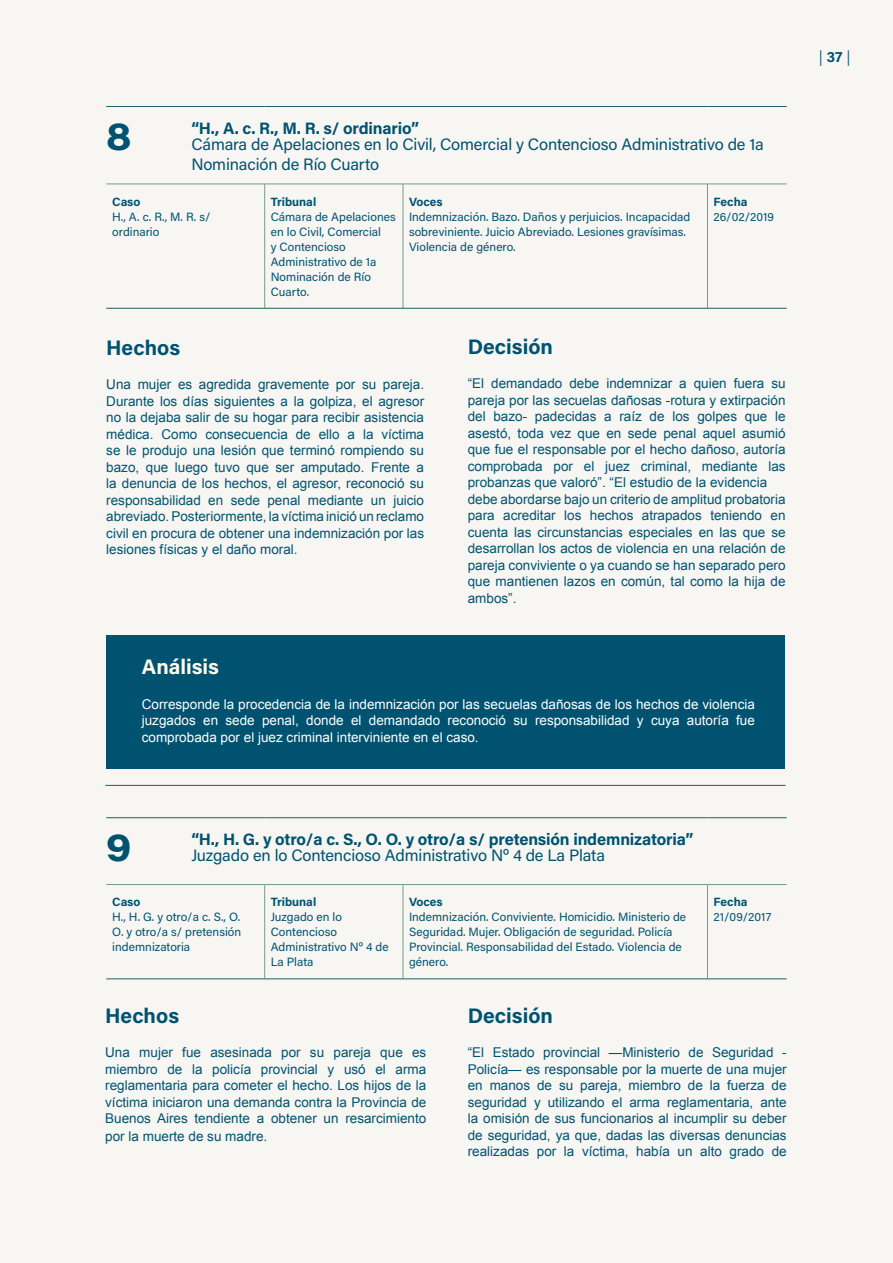
<style>
.page{position:relative;width:893px;height:1263px;background:#f7f6f2}
.page>*{position:absolute;margin:0;border:0;box-sizing:border-box;transform-origin:0 0}
.t1{font:39px "Acumin Variable Concept";color:#005370}
.t2{font:21px "Acumin Variable Concept";letter-spacing:.055em;color:#005370}
.t3{font:21px "Acumin Variable Concept";letter-spacing:.055em;color:#fffaea}
.t4{font:16.5px/16.5px "Acumin Variable Concept";letter-spacing:.015em;color:#005370}
.t5{font:15px "Acumin Variable Concept";color:#005370}
.t6{font:13.5px/16.5px "Arial";color:#005370;text-align:justify}
.t7{font:13.5px/16.5px "Arial";color:#fff;text-align:justify}
.t8{font:12px/15px "Acumin Variable Concept";letter-spacing:.02em;color:#005370}
.t9{font:12px/15px "Acumin Variable Concept";letter-spacing:.04em;color:#005370}
.s1{font-family:"Arial"}
</style>
<div class="page">
<hr style="left:106px;top:184px;width:159px;height:1px;background:#779b85">
<hr style="left:265px;top:184px;width:138px;height:1px;background:#779b85">
<hr style="left:264px;top:184px;width:1px;height:124px;background:#779b85">
<hr style="left:403px;top:184px;width:304px;height:1px;background:#779b85">
<hr style="left:403px;top:184px;width:1px;height:124px;background:#779b85">
<hr style="left:707px;top:184px;width:80px;height:1px;background:#779b85">
<hr style="left:707px;top:184px;width:1px;height:124px;background:#779b85">
<hr style="left:106px;top:106px;width:159px;height:1px;background:#1d6066">
<hr style="left:265px;top:106px;width:138px;height:1px;background:#1d6066">
<hr style="left:403px;top:106px;width:304px;height:1px;background:#1d6066">
<hr style="left:707px;top:106px;width:80px;height:1px;background:#1d6066">
<hr style="left:106px;top:308px;width:159px;height:1px;background:#1d6066">
<hr style="left:265px;top:308px;width:138px;height:1px;background:#1d6066">
<hr style="left:403px;top:308px;width:304px;height:1px;background:#1d6066">
<hr style="left:707px;top:308px;width:80px;height:1px;background:#1d6066">
<div style="left:106px;top:636px;width:679px;height:133px;background:#005370"></div>
<hr style="left:105px;top:785px;width:681px;height:1px;background:#1d6066">
<hr style="left:106px;top:884px;width:159px;height:1px;background:#779b85">
<hr style="left:265px;top:884px;width:138px;height:1px;background:#779b85">
<hr style="left:264px;top:885px;width:1px;height:94px;background:#779b85">
<hr style="left:403px;top:884px;width:304px;height:1px;background:#779b85">
<hr style="left:403px;top:885px;width:1px;height:94px;background:#779b85">
<hr style="left:707px;top:884px;width:80px;height:1px;background:#779b85">
<hr style="left:707px;top:885px;width:1px;height:94px;background:#779b85">
<hr style="left:106px;top:817px;width:159px;height:1px;background:#1d6066">
<hr style="left:265px;top:817px;width:138px;height:1px;background:#1d6066">
<hr style="left:403px;top:817px;width:304px;height:1px;background:#1d6066">
<hr style="left:707px;top:817px;width:80px;height:1px;background:#1d6066">
<hr style="left:106px;top:978px;width:159px;height:1px;background:#1d6066">
<hr style="left:265px;top:978px;width:138px;height:1px;background:#1d6066">
<hr style="left:403px;top:978px;width:304px;height:1px;background:#1d6066">
<hr style="left:707px;top:978px;width:80px;height:1px;background:#1d6066">
<p class="t4" style="left:191px;top:119px;width:574px">“H., A. c. R., M. R. s/ ordinario”<br>Cámara de Apelaciones en lo Civil, Comercial y Contencioso Administrativo de 1a</p>
<p class="t4" style="left:191px;top:155px;width:189px">Nominación de Río Cuarto</p>
<p class="t8" style="left:112px;top:193px;width:100px">Caso<br>H., A. c. R., M. R. s/ ordinario</p>
<p class="t8" style="left:271px;top:193px;width:126px">Tribunal<br>Cámara de Apelaciones en lo Civil, Comercial<br>y Contencioso<br>Administrativo de 1a<br>Nominación de Río<br>Cuarto.</p>
<p class="t8" style="left:409px;top:193px;width:283px">Voces<br>Indemnización. Bazo. Daños y perjuicios. Incapacidad sobreviniente. Juicio Abreviado. Lesiones gravísimas.<br>Violencia de género.</p>
<p class="t8" style="left:713px;top:193px;width:62px">Fecha<br>26/02/2019</p>
<h1 class="t1" style="left:106px;top:109px;width:22px">8</h1>
<h2 class="t2" style="left:106px;top:333px;width:74px">Hechos</h2>
<p class="t6" style="left:106px;top:376px;width:319px">Una mujer es agredida gravemente por su pareja.<br>Durante los días siguientes a la golpiza, el agresor no la dejaba salir de su hogar para recibir asistencia médica. Como consecuencia de ello a la víctima se le produjo una lesión que terminó rompiendo su bazo, que luego tuvo que ser amputado. Frente a la denuncia de los hechos, el agresor, reconoció su responsabilidad en sede penal mediante un juicio abreviado. Posteriormente, la víctima inició un reclamo civil en procura de obtener una indemnización por las lesiones físicas y el daño moral.</p>
<h2 class="t2" style="left:468px;top:332px;width:86px">Decisión</h2>
<p class="t6" style="left:468px;top:375px;width:319px;text-align:left">“El demandado debe indemnizar a quien fuera su pareja por las secuelas dañosas -rotura y extirpación del bazo- padecidas a raíz de los golpes que le asestó, toda vez que en sede penal aquel asumió que fue el responsable por el hecho dañoso, autoría comprobada por el juez criminal, mediante las probanzas que valoró”. “El estudio de la evidencia debe abordarse bajo un criterio de amplitud probatoria para acreditar los hechos atrapados teniendo en cuenta las circunstancias especiales en las que se desarrollan los actos de violencia en una relación de pareja conviviente o ya cuando se han separado pero que mantienen lazos en común, tal como la hija de ambos”.</p>
<h2 class="t3" style="left:142px;top:652px;width:77px">Análisis</h2>
<p class="t7" style="left:142px;top:696px;width:615px">Corresponde la procedencia de la indemnización por las secuelas dañosas de los hechos de violencia juzgados en sede penal, donde el demandado reconoció su responsabilidad y cuya autoría fue comprobada por el juez criminal interviniente en el caso.</p>
<p class="t5" style="left:819px;top:47px;width:33px">| 37 |</p>
<p class="t4" style="left:191px;top:830px;width:501px">“H., H. G. y otro/a c. S., O. O. y otro/a s/ pretensión indemnizatoria”<br>Juzgado en lo Contencioso Administrativo N<span class="s1">º</span> 4 de La Plata</p>
<p class="t8" style="left:112px;top:894px;width:130px">Caso<br>H., H. G. y otro/a c. S., O.<br>O. y otro/a s/ pretensión indemnizatoria</p>
<p class="t8" style="left:271px;top:894px;width:119px">Tribunal<br>Juzgado en lo<br>Contencioso<br>Administrativo N<span class="s1">º</span> 4 de<br>La Plata</p>
<p class="t8" style="left:409px;top:894px;width:278px">Voces<br>Indemnización. Conviviente. Homicidio. Ministerio de Seguridad. Mujer. Obligación de seguridad. Policía Provincial. Responsabilidad del Estado. Violencia de género.</p>
<p class="t9" style="left:713px;top:894px;width:59px">Fecha<br>21/09/2017</p>
<h1 class="t1" style="left:106px;top:821px;width:22px">9</h1>
<h2 class="t2" style="left:105px;top:1001px;width:74px">Hechos</h2>
<p class="t6" style="left:105px;top:1044px;width:323px">Una mujer fue asesinada por su pareja que es miembro de la policía provincial y usó el arma reglamentaria para cometer el hecho. Los hijos de la víctima iniciaron una demanda contra la Provincia de Buenos Aires tendiente a obtener un resarcimiento</p>
<p class="t6" style="left:105px;top:1128px;width:164px">por la muerte de su madre.</p>
<h2 class="t2" style="left:468px;top:1001px;width:86px">Decisión</h2>
<p class="t6" style="left:468px;top:1044px;width:320px">“El Estado provincial —Ministerio de Seguridad - Policía— es responsable por la muerte de una mujer en manos de su pareja, miembro de la fuerza de seguridad y utilizando el arma reglamentaria, ante la omisión de sus funcionarios al incumplir su deber de seguridad, ya que, dadas las diversas denuncias realizadas por la víctima, había un alto grado de</p>
</div>
